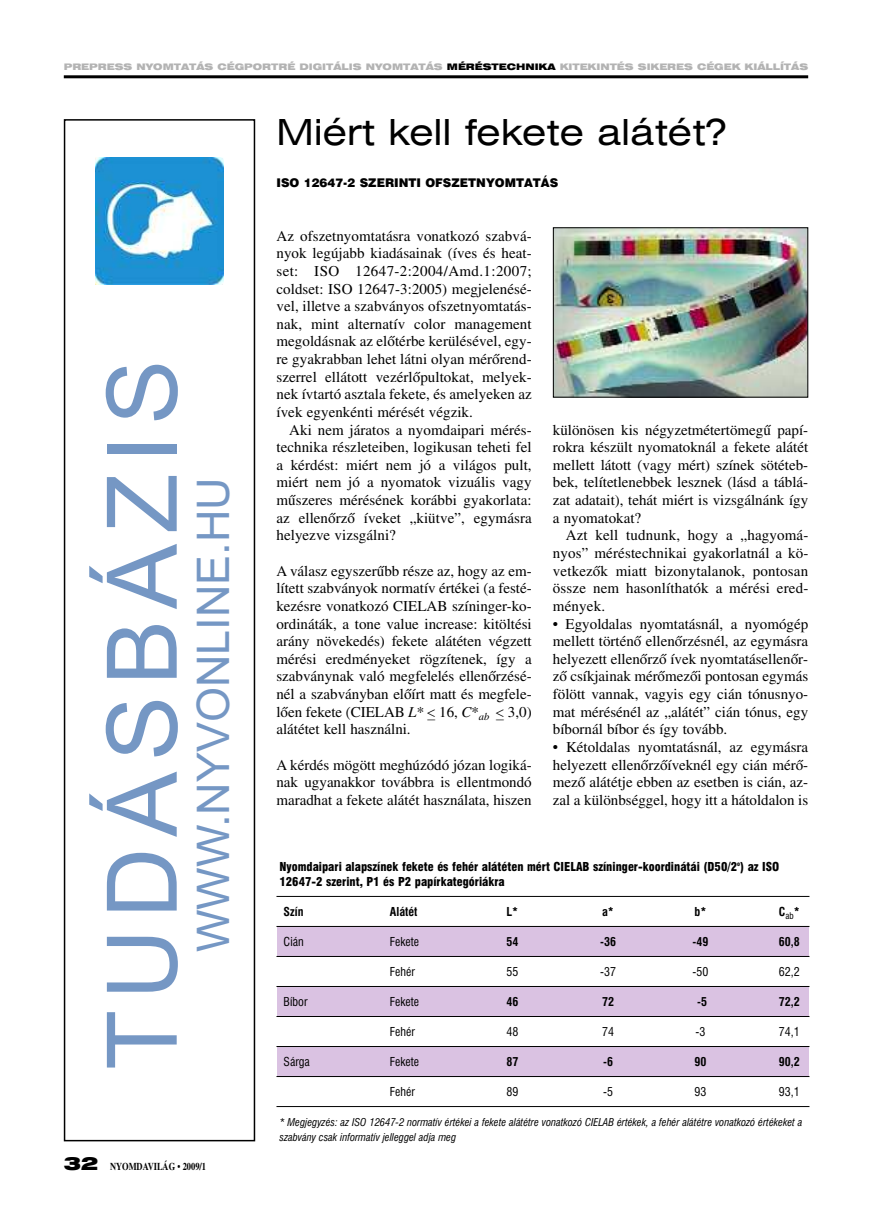
<style>
.page{position:relative;width:872px;height:1221px;background:#fff}
.page>*{position:absolute;margin:0;border:0;box-sizing:border-box;transform-origin:0 0}
.t1{font:97.5px "Arial";letter-spacing:.11em;color:#7597c4}
.t2{font:45px "Arial";color:#7597c4}
.t3{font:36px "Hu Swis 721 Ex BT";color:#000}
.t4{font:15px/17.7px "H Toronto";color:#000;text-align:justify}
.t5{font:12px/15px "Hu Swis 721 Blk Cn BT";color:#000}
.t6{font:12px "Hu Swis 721 Cn BT";color:#000}
.t7{font:12px "Hu Swis 721 Cn BT Bold";color:#000}
.t8{font:12px "Hu Swis 721 Blk BT";color:#000}
.t9{font:10.5px/15px "Hu Swis 721 Cn BT Italic";color:#000}
.t10{font:700 10.5px "H Toronto";color:#000;scale:.8 1}
.t11{font:9px "Hu Swis 721 Blk Ex BT";color:#b3b3b3}
.s1{color:#000}
.s2{font-family:"Hu Swis 721 Blk Ex BT";font-weight:400;font-size:18px}
.s3{font-style:italic}
</style>
<div class="page">
<hr style="left:64px;top:75px;width:744px;height:3px;background:#000">
<div style="left:64px;top:119px;width:191px;height:1022px;border:2px solid #000"></div>
<div style="left:277px;top:926px;width:532px;height:30px;background:#dac2e2"></div>
<div style="left:277px;top:986px;width:532px;height:30px;background:#dac2e2"></div>
<div style="left:277px;top:1046px;width:532px;height:30px;background:#dac2e2"></div>
<hr style="left:276px;top:896px;width:533px;height:1px;background:#000">
<hr style="left:276px;top:926px;width:533px;height:1px;background:#000">
<hr style="left:276px;top:956px;width:533px;height:1px;background:#000">
<hr style="left:276px;top:986px;width:533px;height:1px;background:#000">
<hr style="left:276px;top:1016px;width:533px;height:1px;background:#000">
<hr style="left:276px;top:1046px;width:533px;height:1px;background:#000">
<hr style="left:276px;top:1076px;width:533px;height:1px;background:#000">
<hr style="left:276px;top:1106px;width:533px;height:1px;background:#000">
<img style="left:555px;top:229px;width:251px;height:166px">
<div style="left:553px;top:227px;width:255px;height:170px;border:1px solid #000"></div>
<img style="left:96px;top:157px;width:127px;height:128px">
<p class="t11" style="left:64px;top:64px;width:746px">PREPRESS NYOMTATÁS CÉGPORTRÉ DIGITÁLIS NYOMTATÁS <span class="s1">MÉRÉSTECHNIKA</span> KITEKINTÉS SIKERES CÉGEK KIÁLLÍTÁS</p>
<h1 class="t1" style="left:86px;top:1069px;width:711px;rotate:-90deg">TUDÁSBÁZIS</h1>
<h2 class="t2" style="left:187px;top:952px;width:476px;rotate:-90deg">WWW.NYVONLINE.HU</h2>
<p class="t10" style="left:64px;top:1160px;width:179px"><span class="s2">32</span> NYOMDAVILÁG • 2009/1</p>
<h3 class="t3" style="left:276px;top:119px;width:452px">Miért kell fekete alátét?</h3>
<p class="t8" style="left:276px;top:178px;width:283px">ISO 12647-2 SZERINTI OFSZETNYOMTATÁS</p>
<p class="t4" style="left:276px;top:227px;width:257px">Az ofszetnyomtatásra vonatkozó szabvá&shy;nyok legújabb kiadásainak (íves és heat&shy;set: ISO 12647-2:2004/Amd.1:2007; coldset: ISO 12647-3:2005) megjelenésé&shy;vel, illetve a szabványos ofszetnyomtatás&shy;nak, mint alternatív color management megoldásnak az elõtérbe kerülésével, egy&shy;re gyakrabban lehet látni olyan mérõrend&shy;szerrel ellátott vezérlõpultokat, melyek&shy;nek ívtartó asztala fekete, és amelyeken az ívek egyenkénti mérését végzik.</p>
<p class="t4" style="left:276px;top:420px;width:257px;text-indent:13px">Aki nem járatos a nyomdaipari mérés&shy;technika részleteiben, logikusan teheti fel a kérdést: miért nem jó a világos pult, miért nem jó a nyomatok vizuális vagy mûszeres mérésének korábbi gyakorlata: az ellenõrzõ íveket „kiütve”, egymásra helyezve vizsgálni?</p>
<p class="t4" style="left:276px;top:561px;width:257px">A válasz egyszerûbb része az, hogy az em&shy;lített szabványok normatív értékei (a festé&shy;kezésre vonatkozó CIELAB színinger-ko&shy;ordináták, a tone value increase: kitöltési arány növekedés) fekete alátéten végzett mérési eredményeket rögzítenek, így a szabványnak való megfelelés ellenõrzésé&shy;nél a szabványban elõírt matt és megfele&shy;lõen fekete (CIELAB <span class="s3">L</span>* 16, <span class="s3">C</span>*<sub>ab</sub> 3,0) alátétet kell használni.</p>
<p class="t4" style="left:276px;top:755px;width:257px">A kérdés mögött meghúzódó józan logiká&shy;nak ugyanakkor továbbra is ellentmondó maradhat a fekete alátét használata, hiszen</p>
<p class="t4" style="left:553px;top:420px;width:257px">különösen kis négyzetmétertömegû papí&shy;rokra készült nyomatoknál a fekete alátét mellett látott (vagy mért) színek sötéteb&shy;bek, telítetlenebbek lesznek (lásd a táblá&shy;zat adatait), tehát miért is vizsgálnánk így a nyomatokat?</p>
<p class="t4" style="left:553px;top:526px;width:257px;text-indent:13px">Azt kell tudnunk, hogy a „hagyomá&shy;nyos” méréstechnikai gyakorlatnál a kö&shy;vetkezõk miatt bizonytalanok, pontosan össze nem hasonlíthatók a mérési ered&shy;mények.</p>
<p class="t4" style="left:553px;top:614px;width:257px">• Egyoldalas nyomtatásnál, a nyomógép mellett történõ ellenõrzésnél, az egymásra helyezett ellenõrzõ ívek nyomtatásellenõr&shy;zõ csíkjainak mérõmezõi pontosan egymás fölött vannak, vagyis egy cián tónusnyo&shy;mat mérésénél az „alátét” cián tónus, egy bíbornál bíbor és így tovább.</p>
<p class="t4" style="left:553px;top:738px;width:257px">• Kétoldalas nyomtatásnál, az egymásra helyezett ellenõrzõíveknél egy cián mérõ&shy;mezõ alátétje ebben az esetben is cián, az&shy;zal a különbséggel, hogy itt a hátoldalon is</p>
<p class="t5" style="left:279px;top:860px;width:501px">Nyomdaipari alapszínek fekete és fehér alátéten mért CIELAB színinger-koordinátái (D50/2<sup>o</sup>) az ISO<br>12647-2 szerint, P1 és P2 papírkategóriákra</p>
<p class="t7" style="left:284px;top:906px;width:21px">Szín</p>
<p class="t7" style="left:390px;top:906px;width:29px">Alátét</p>
<p class="t7" style="left:506px;top:906px;width:13px">L*</p>
<p class="t7" style="left:602px;top:906px;width:13px">a*</p>
<p class="t7" style="left:694px;top:906px;width:13px">b*</p>
<p class="t7" style="left:778px;top:906px;width:22px">C<sub>ab</sub>*</p>
<p class="t6" style="left:284px;top:936px;width:22px">Cián</p>
<p class="t6" style="left:390px;top:936px;width:31px">Fekete</p>
<p class="t7" style="left:506px;top:936px;width:13px">54</p>
<p class="t7" style="left:600px;top:936px;width:17px">-36</p>
<p class="t7" style="left:692px;top:936px;width:17px">-49</p>
<p class="t7" style="left:778px;top:936px;width:22px">60,8</p>
<p class="t6" style="left:390px;top:966px;width:26px">Fehér</p>
<p class="t6" style="left:506px;top:966px;width:13px">55</p>
<p class="t6" style="left:600px;top:966px;width:17px">-37</p>
<p class="t6" style="left:692px;top:966px;width:17px">-50</p>
<p class="t6" style="left:778px;top:966px;width:22px">62,2</p>
<p class="t6" style="left:284px;top:996px;width:25px">Bíbor</p>
<p class="t6" style="left:390px;top:996px;width:31px">Fekete</p>
<p class="t7" style="left:506px;top:996px;width:13px">46</p>
<p class="t7" style="left:602px;top:996px;width:13px">72</p>
<p class="t7" style="left:697px;top:996px;width:11px">-5</p>
<p class="t7" style="left:778px;top:996px;width:22px">72,2</p>
<p class="t6" style="left:390px;top:1026px;width:26px">Fehér</p>
<p class="t6" style="left:506px;top:1026px;width:13px">48</p>
<p class="t6" style="left:602px;top:1026px;width:13px">74</p>
<p class="t6" style="left:695px;top:1026px;width:11px">-3</p>
<p class="t6" style="left:778px;top:1026px;width:22px">74,1</p>
<p class="t6" style="left:284px;top:1056px;width:28px">Sárga</p>
<p class="t6" style="left:390px;top:1056px;width:31px">Fekete</p>
<p class="t7" style="left:506px;top:1056px;width:13px">87</p>
<p class="t7" style="left:603px;top:1056px;width:11px">-6</p>
<p class="t7" style="left:694px;top:1056px;width:13px">90</p>
<p class="t7" style="left:778px;top:1056px;width:22px">90,2</p>
<p class="t6" style="left:390px;top:1086px;width:26px">Fehér</p>
<p class="t6" style="left:506px;top:1086px;width:13px">89</p>
<p class="t6" style="left:603px;top:1086px;width:11px">-5</p>
<p class="t6" style="left:694px;top:1086px;width:13px">93</p>
<p class="t6" style="left:778px;top:1086px;width:22px">93,1</p>
<p class="t9" style="left:279px;top:1115px;width:524px">* Megjegyzés: az ISO 12647-2 normatív értékei a fekete alátétre vonatkozó CIELAB értékek, a fehér alátétre vonatkozó értékeket a szabvány csak informatív jelleggel adja meg</p>
</div>
